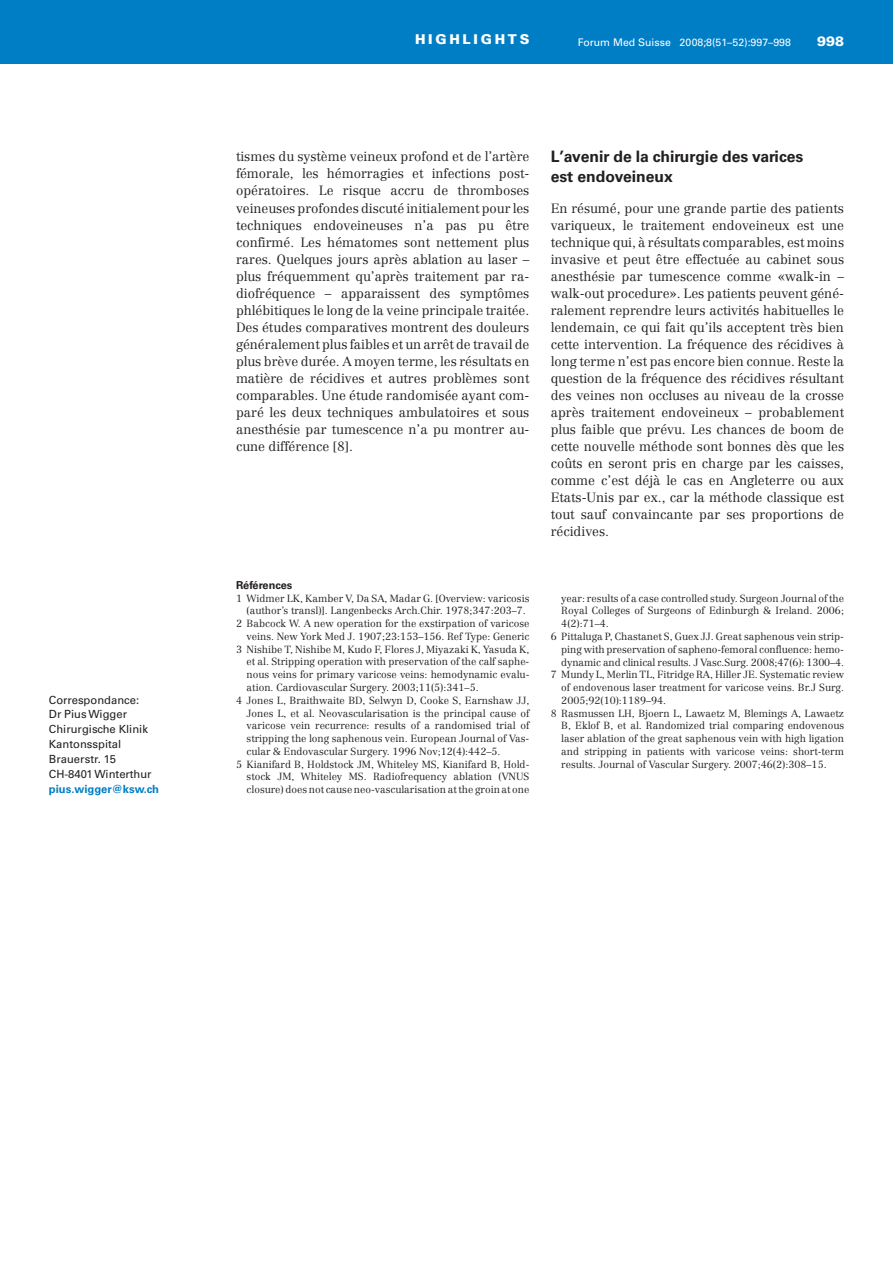
<style>
.page{position:relative;width:893px;height:1263px;background:#fff}
.page>*{position:absolute;margin:0;border:0;box-sizing:border-box;transform-origin:0 0}
.t1{font:700 15.75px/20px "Univers LT Std";color:#231f20}
.t2{font:900 13.5px "Univers LT Std";letter-spacing:.2em;color:#fff}
.t3{font:300 13.2px/17px "Centennial";color:#231f20;text-align:justify}
.t4{font:11.25px/14.9px "Univers LT Std";color:#231f20}
.t5{font:700 11.25px "Univers LT Std";color:#007ec5}
.t6{font:700 10.95px "Univers LT Std";color:#231f20}
.t7{font:10.5px "Univers LT Std";color:#fff}
.t8{font:300 10.2px "Centennial";color:#231f20}
</style>
<div class="page">
<div style="left:0;top:0;width:893px;height:64px;background:#007ec5"></div>
<p class="t4" style="left:49px;top:693px;width:104px">Correspondance:<br>Dr Pius Wigger<br>Chirurgische Klinik<br>Kantonsspital<br>Brauerstr. 15<br>CH-8401 Winterthur</p>
<p class="t5" style="left:49px;top:785px;width:112px">pius.wigger@ksw.ch</p>
<p class="t2" style="left:415px;top:31px;width:116px">HIGHLIGHTS</p>
<p class="t7" style="left:578px;top:38px;width:215px">Forum Med Suisse 2008;8(51–52):997–998</p>
<p class="t2" style="left:817px;top:33px;width:29px">998</p>
<p class="t3" style="left:236px;top:150px;width:295px">tismes du système veineux profond et de l’artère fémorale, les hémorragies et infections post - opératoires. Le risque accru de thromboses veineuses profondes discuté initialement pour les techniques endoveineuses n’a pas pu être confirmé. Les hématomes sont nettement plus rares. Quelques jours après ablation au laser – plus fréquemment qu’après traitement par ra&shy;diofréquence – apparaissent des symptômes phlébitiques le long de la veine principale traitée.<br>Des études comparatives montrent des douleurs généralement plus faibles et un arrêt de travail de plus brève durée. A moyen terme, les résultats en matière de récidives et autres problèmes sont comparables. Une étude randomisée ayant com&shy;paré les deux techniques ambulatoires et sous anesthésie par tumescence n’a pu montrer au&shy;cune différence [8].</p>
<p class="t6" style="left:236px;top:581px;width:58px">Références</p>
<p class="t8" style="left:236px;top:594px;width:295px">1 Widmer LK, Kamber V, Da SA, Madar G. [Overview: vari cosis</p>
<p class="t8" style="left:247px;top:607px;width:281px">(author’s transl)]. Langenbecks Arch.Chir. 1978;347:203–7.</p>
<p class="t8" style="left:236px;top:620px;width:295px">2 Babcock W. A new operation for the exstirpation of varicose</p>
<p class="t8" style="left:247px;top:632px;width:284px">veins. New York Med J. 1907;23:153–156. Ref Type: Generic</p>
<p class="t8" style="left:236px;top:645px;width:295px">3 Nishibe T, Nishibe M, Kudo F, Flores J, Miyazaki K, Yasuda K,</p>
<p class="t8" style="left:247px;top:658px;width:284px">et al. Stripping operation with preservation of the calf saphe-</p>
<p class="t8" style="left:247px;top:671px;width:284px">nous veins for primary varicose veins: hemodynamic evalu-</p>
<p class="t8" style="left:247px;top:683px;width:234px">ation. Cardiovascular Surgery. 2003;11(5):341–5.</p>
<p class="t8" style="left:236px;top:696px;width:295px">4 Jones L, Braithwaite BD, Selwyn D, Cooke S, Earnshaw JJ,</p>
<p class="t8" style="left:247px;top:709px;width:284px">Jones L, et al. Neovascularisation is the principal cause of</p>
<p class="t8" style="left:247px;top:722px;width:284px">varicose vein recurrence: results of a randomised trial of</p>
<p class="t8" style="left:247px;top:734px;width:284px">stripping the long saphenous vein. European Journal of Vas-</p>
<p class="t8" style="left:247px;top:747px;width:255px">cular &amp; Endovascular Surgery. 1996 Nov;12(4):442–5.</p>
<p class="t8" style="left:236px;top:760px;width:295px">5 Kianifard B, Holdstock JM, Whiteley MS, Kianifard B, Hold-</p>
<p class="t8" style="left:247px;top:773px;width:284px">stock JM, Whiteley MS. Radiofrequency ablation (VNUS</p>
<p class="t8" style="left:247px;top:785px;width:284px">closure) does not cause neo-vascularisation at the groin at one</p>
<p class="t1" style="left:551px;top:147px;width:254px">L’avenir de la chirurgie des varices est endoveineux</p>
<p class="t3" style="left:551px;top:201px;width:295px">En résumé, pour une grande partie des patients variqueux, le traitement endoveineux est une technique qui, à résultats comparables, est moins invasive et peut être effectuée au cabinet sous anesthésie par tumescence comme «walk-in – walk-out procedure». Les patients peuvent géné&shy;ralement reprendre leurs activités habituelles le lendemain, ce qui fait qu’ils acceptent très bien cette intervention. La fréquence des récidives à long terme n’est pas encore bien connue. Reste la question de la fréquence des récidives résultant des veines non occluses au niveau de la crosse après traitement endoveineux – probablement plus faible que prévu. Les chances de boom de cette nouvelle méthode sont bonnes dès que les coûts en seront pris en charge par les caisses, comme c’est déjà le cas en Angleterre ou aux Etats-Unis par ex., car la méthode classique est tout sauf convaincante par ses proportions de récidives.</p>
<p class="t8" style="left:561px;top:594px;width:284px">year: results of a case controlled study. Surgeon Journal of the</p>
<p class="t8" style="left:561px;top:607px;width:284px">Royal Colleges of Surgeons of Edinburgh &amp; Ireland. 2006;</p>
<p class="t8" style="left:561px;top:620px;width:49px">4(2):71–4.</p>
<p class="t8" style="left:551px;top:632px;width:295px">6 Pittaluga P, Chastanet S, Guex JJ. Great saphenous vein strip-</p>
<p class="t8" style="left:561px;top:645px;width:284px">ping with preservation of sapheno-femoral confluence: hemo-</p>
<p class="t8" style="left:561px;top:658px;width:284px">dynamic and clinical results. J Vasc.Surg. 2008;47(6): 1300–4.</p>
<p class="t8" style="left:551px;top:671px;width:295px">7 Mundy L, Merlin TL, Fitridge RA, Hiller JE. Systematic review</p>
<p class="t8" style="left:561px;top:683px;width:284px">of endovenous laser treatment for varicose veins. Br.J Surg.</p>
<p class="t8" style="left:561px;top:696px;width:106px">2005;92(10):1189–94.</p>
<p class="t8" style="left:551px;top:709px;width:295px">8 Rasmussen LH, Bjoern L, Lawaetz M, Blemings A, Lawaetz</p>
<p class="t8" style="left:561px;top:722px;width:284px">B, Eklof B, et al. Randomized trial comparing endovenous</p>
<p class="t8" style="left:561px;top:734px;width:284px">laser ablation of the great saphenous vein with high ligation</p>
<p class="t8" style="left:561px;top:747px;width:284px">and stripping in patients with varicose veins: short-term</p>
<p class="t8" style="left:561px;top:760px;width:267px">results. Journal of Vascular Surgery. 2007;46(2):308–15.</p>
</div>
